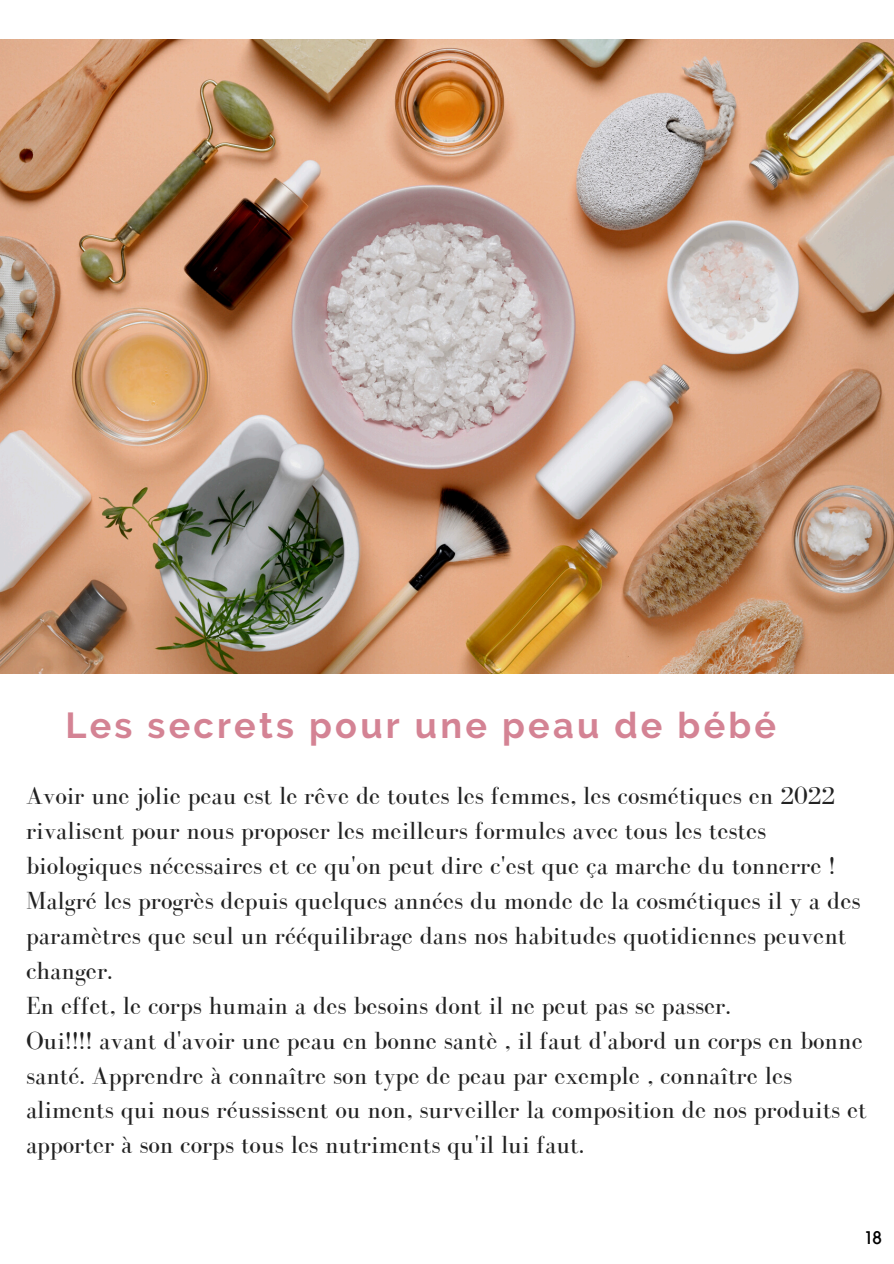
<style>
.page{position:relative;width:894px;height:1264px;background:#fff}
.page>*{position:absolute;margin:0;border:0;box-sizing:border-box;transform-origin:0 0}
.t1{font:700 36px "Raleway";letter-spacing:.09em;color:#d48394}
.t2{font:25.5px/34.8px "Bodoni FLF";color:#222}
.t3{font:18.15px "Kollektif";color:#000}
</style>
<div class="page">
<img style="left:0;top:39px;width:893px;height:634px">
<h1 class="t1" style="left:65px;top:704px;width:712px">Les secrets pour une peau de bébé</h1>
<p class="t2" style="left:26px;top:778px;width:810px">Avoir une jolie peau est le rêve de toutes les femmes, les cosmétiques en 2022 rivalisent pour nous proposer les meilleurs formules avec tous les testes biologiques nécessaires et ce qu'on peut dire c'est que ça marche du tonnerre !</p>
<p class="t2" style="left:26px;top:883px;width:835px">Malgré les progrès depuis quelques années du monde de la cosmétiques il y a des paramètres que seul un rééquilibrage dans nos habitudes quotidiennes peuvent changer.</p>
<p class="t2" style="left:26px;top:987px;width:706px">En effet, le corps humain a des besoins dont il ne peut pas se passer.</p>
<p class="t2" style="left:26px;top:1022px;width:842px">Oui!!!! avant d'avoir une peau en bonne santè , il faut d'abord un corps en bonne santé. Apprendre à connaître son type de peau par exemple , connaître les aliments qui nous réussissent ou non, surveiller la composition de nos produits et apporter à son corps tous les nutriments qu'il lui faut.</p>
<p class="t3" style="left:865px;top:1229px;width:17px">18</p>
</div>
